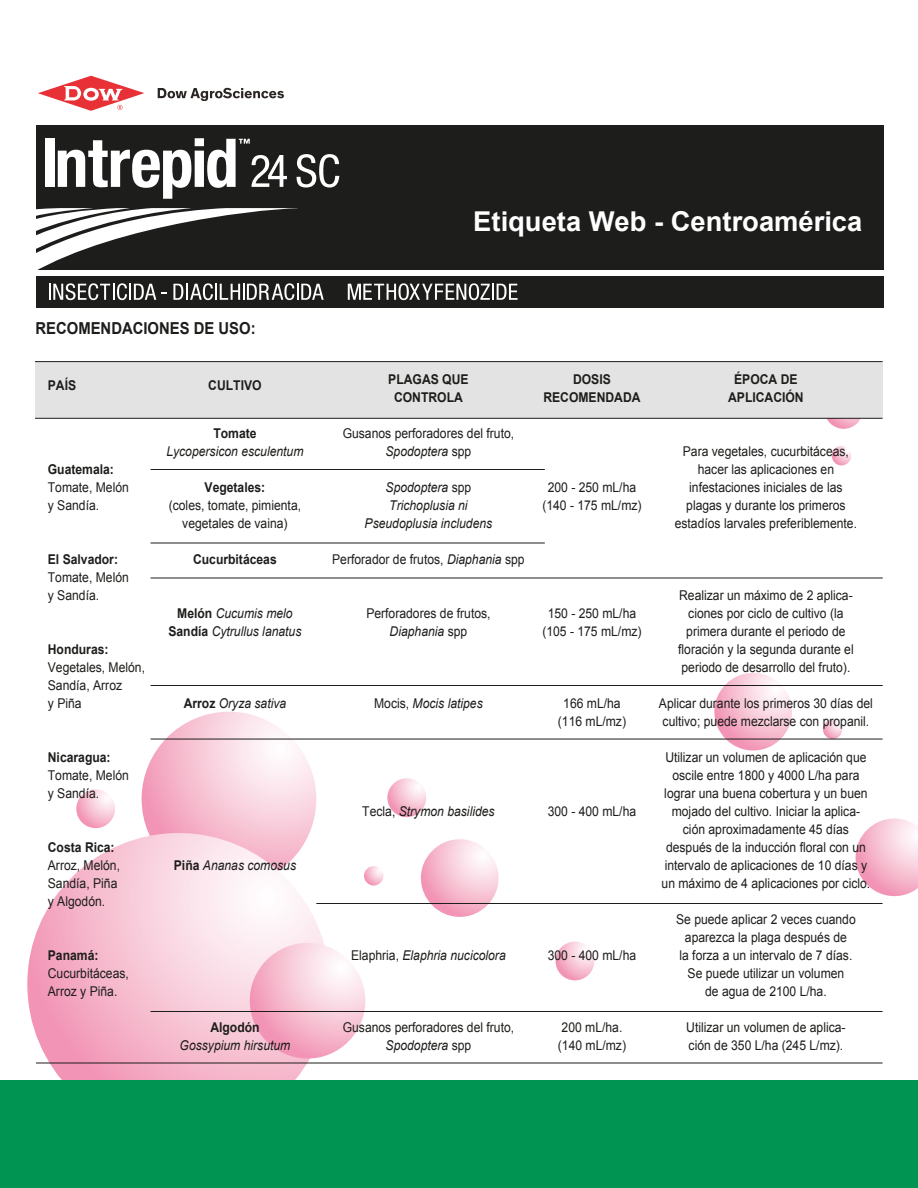
<style>
.page{position:relative;width:918px;height:1188px;background:#fff}
.page>*{position:absolute;margin:0;border:0;box-sizing:border-box;transform-origin:0 0}
.t1{font:700 27.3px "Arial";color:#fff}
.t2{font:700 16.5px "Arial";color:#1d1d1b;scale:.9 1}
.t3{font:13.5px/18px "Arial";color:#1d1d1b;scale:.9 1}
.t4{font:italic 13.5px "Arial";color:#1d1d1b;scale:.9 1}
.t5{font:700 13.5px "Arial";color:#1d1d1b;scale:.9 1}
.s1{font-style:normal}
.s2{font-style:italic}
.s3{font-weight:700;font-style:normal}
</style>
<div class="page">
<svg style="left:142px;top:712px;width:174px;height:174px"></svg>
<svg style="left:27px;top:833px;width:303px;height:302px"></svg>
<svg style="left:250px;top:943px;width:115px;height:116px"></svg>
<svg style="left:421px;top:839px;width:78px;height:78px"></svg>
<svg style="left:714px;top:673px;width:78px;height:78px"></svg>
<svg style="left:856px;top:818px;width:62px;height:78px"></svg>
<svg style="left:387px;top:778px;width:39px;height:39px"></svg>
<svg style="left:556px;top:942px;width:38px;height:38px"></svg>
<svg style="left:76px;top:789px;width:39px;height:39px"></svg>
<svg style="left:824px;top:390px;width:39px;height:39px"></svg>
<svg style="left:832px;top:446px;width:19px;height:19px"></svg>
<svg style="left:823px;top:720px;width:19px;height:19px"></svg>
<svg style="left:364px;top:866px;width:19px;height:20px"></svg>
<div style="left:35px;top:362px;width:848px;height:56px;background:#e3e3e3"></div>
<hr style="left:35px;top:361px;width:848px;height:1px;background:#1d1d1b">
<hr style="left:35px;top:418px;width:848px;height:1px;background:#1d1d1b">
<hr style="left:151px;top:469px;width:394px;height:1px;background:#1d1d1b">
<hr style="left:151px;top:543px;width:394px;height:1px;background:#1d1d1b">
<hr style="left:151px;top:578px;width:732px;height:1px;background:#1d1d1b">
<hr style="left:151px;top:685px;width:732px;height:1px;background:#1d1d1b">
<hr style="left:151px;top:739px;width:732px;height:1px;background:#1d1d1b">
<hr style="left:151px;top:1011px;width:732px;height:1px;background:#1d1d1b">
<hr style="left:316px;top:903px;width:567px;height:1px;background:#1d1d1b">
<hr style="left:36px;top:1063px;width:847px;height:1px;background:#1d1d1b">
<div style="left:0;top:1081px;width:918px;height:107px;background:#009453"></div>
<div style="left:37px;top:125px;width:847px;height:182px;background:#1d1d1b"></div>
<div style="left:36px;top:270px;width:852px;height:6px;background:#fff"></div>
<svg style="left:158px;top:88px;width:126px;height:13px"></svg>
<svg style="left:38px;top:76px;width:106px;height:35px"></svg>
<div style="left:45px;top:139px;width:10px;height:48px;background:#fff"></div>
<svg style="left:58px;top:138px;width:229px;height:61px"></svg>
<svg style="left:297px;top:154px;width:42px;height:34px"></svg>
<svg style="left:36px;top:208px;width:288px;height:92px"></svg>
<svg style="left:348px;top:283px;width:170px;height:17px"></svg>
<p class="t2" style="left:35px;top:318px;width:246px">RECOMENDACIONES DE USO:</p>
<p class="t5" style="left:48px;top:376px;width:33px">PAÍS</p>
<p class="t5" style="left:208px;top:376px;width:61px">CULTIVO</p>
<h1 class="t1" style="left:473px;top:203px;width:391px">Etiqueta Web - Centroamérica</h1>
<p class="t5" style="left:388px;top:370px;width:91px">PLAGAS QUE</p>
<p class="t5" style="left:573px;top:370px;width:44px">DOSIS</p>
<p class="t5" style="left:734px;top:370px;width:72px">ÉPOCA DE</p>
<p class="t5" style="left:394px;top:388px;width:78px">CONTROLA</p>
<p class="t5" style="left:543px;top:388px;width:109px">RECOMENDADA</p>
<p class="t5" style="left:728px;top:388px;width:85px">APLICACIÓN</p>
<p class="t5" style="left:213px;top:424px;width:50px">Tomate</p>
<p class="t3" style="left:343px;top:425px;width:192px">Gusanos perforadores del fruto,</p>
<p class="t4" style="left:166px;top:443px;width:154px">Lycopersicon esculentum</p>
<p class="t4" style="left:386px;top:443px;width:97px">Spodoptera <span class="s1">spp</span></p>
<p class="t3" style="left:683px;top:443px;width:186px">Para vegetales, cucurbitáceas,</p>
<p class="t5" style="left:48px;top:460px;width:75px">Guatemala:</p>
<p class="t3" style="left:698px;top:461px;width:153px">hacer las aplicaciones en</p>
<p class="t3" style="left:48px;top:479px;width:92px">Tomate, Melón</p>
<p class="t5" style="left:205px;top:478px;width:69px">Vegetales:</p>
<p class="t4" style="left:386px;top:479px;width:97px">Spodoptera <span class="s1">spp</span></p>
<p class="t3" style="left:548px;top:479px;width:100px">200 - 250 mL/ha</p>
<p class="t3" style="left:689px;top:479px;width:172px">infestaciones iniciales de las</p>
<p class="t3" style="left:48px;top:497px;width:59px">y Sandía.</p>
<p class="t3" style="left:169px;top:497px;width:149px">(coles, tomate, pimienta,</p>
<p class="t4" style="left:389px;top:497px;width:89px">Trichoplusia ni</p>
<p class="t3" style="left:542px;top:497px;width:112px">(140 - 175 mL/mz)</p>
<p class="t3" style="left:686px;top:497px;width:179px">plagas y durante los primeros</p>
<p class="t3" style="left:182px;top:515px;width:119px">vegetales de vaina)</p>
<p class="t4" style="left:365px;top:515px;width:143px">Pseudoplusia includens</p>
<p class="t3" style="left:675px;top:515px;width:204px">estadíos larvales preferiblemente.</p>
<p class="t5" style="left:48px;top:550px;width:80px">El Salvador:</p>
<p class="t5" style="left:193px;top:550px;width:95px">Cucurbitáceas</p>
<p class="t3" style="left:332px;top:551px;width:215px">Perforador de frutos, <span class="s2">Diaphania</span> spp</p>
<p class="t3" style="left:48px;top:569px;width:92px">Tomate, Melón y Sandía.</p>
<p class="t3" style="left:679px;top:587px;width:194px">Realizar un máximo de 2 aplica-</p>
<p class="t4" style="left:177px;top:605px;width:130px"><span class="s3">Melón</span> Cucumis melo</p>
<p class="t3" style="left:366px;top:605px;width:140px">Perforadores de frutos,</p>
<p class="t3" style="left:548px;top:605px;width:100px">150 - 250 mL/ha</p>
<p class="t3" style="left:688px;top:605px;width:174px">ciones por ciclo de cultivo (la</p>
<p class="t4" style="left:168px;top:623px;width:149px"><span class="s3">Sandía</span> Cytrullus lanatus</p>
<p class="t4" style="left:390px;top:623px;width:88px">Diaphania <span class="s1">spp</span></p>
<p class="t3" style="left:542px;top:623px;width:112px">(105 - 175 mL/mz)</p>
<p class="t3" style="left:686px;top:623px;width:179px">primera durante el periodo de</p>
<p class="t5" style="left:48px;top:640px;width:69px">Honduras:</p>
<p class="t3" style="left:678px;top:641px;width:197px">floración y la segunda durante el</p>
<p class="t3" style="left:48px;top:659px;width:110px">Vegetales, Melón,</p>
<p class="t3" style="left:682px;top:659px;width:189px">periodo de desarrollo del fruto).</p>
<p class="t3" style="left:48px;top:677px;width:84px">Sandía, Arroz y Piña</p>
<p class="t4" style="left:184px;top:695px;width:116px"><span class="s3">Arroz</span> Oryza sativa</p>
<p class="t4" style="left:374px;top:695px;width:122px"><span class="s1">Mocis,</span> Mocis latipes</p>
<p class="t3" style="left:563px;top:695px;width:65px">166 mL/ha</p>
<p class="t3" style="left:659px;top:695px;width:239px">Aplicar durante los primeros 30 días del</p>
<p class="t3" style="left:558px;top:713px;width:77px">(116 mL/mz)</p>
<p class="t3" style="left:663px;top:713px;width:231px">cultivo; puede mezclarse con propanil.</p>
<p class="t5" style="left:48px;top:748px;width:71px">Nicaragua:</p>
<p class="t3" style="left:665px;top:749px;width:225px">Utilizar un volumen de aplicación que</p>
<p class="t3" style="left:48px;top:767px;width:92px">Tomate, Melón</p>
<p class="t3" style="left:672px;top:767px;width:209px">oscile entre 1800 y 4000 L/ha para</p>
<p class="t3" style="left:48px;top:785px;width:59px">y Sandía.</p>
<p class="t3" style="left:664px;top:785px;width:227px">lograr una buena cobertura y un buen</p>
<p class="t4" style="left:362px;top:803px;width:149px"><span class="s1">Tecla,</span> Strymon basilides</p>
<p class="t3" style="left:548px;top:803px;width:100px">300 - 400 mL/ha</p>
<p class="t3" style="left:672px;top:803px;width:211px;text-align:center">mojado del cultivo. Iniciar la aplica&shy;ción aproximadamente 45 días</p>
<p class="t5" style="left:48px;top:838px;width:76px">Costa Rica:</p>
<p class="t3" style="left:666px;top:839px;width:224px">después de la inducción floral con un</p>
<p class="t3" style="left:48px;top:857px;width:82px">Arroz, Melón,</p>
<p class="t4" style="left:174px;top:857px;width:137px"><span class="s3">Piña</span> Ananas comosus</p>
<p class="t3" style="left:665px;top:857px;width:227px">intervalo de aplicaciones de 10 días y</p>
<p class="t3" style="left:48px;top:875px;width:79px">Sandía, Piña</p>
<p class="t3" style="left:662px;top:875px;width:233px">un máximo de 4 aplicaciones por ciclo.</p>
<p class="t3" style="left:48px;top:893px;width:65px">y Algodón.</p>
<p class="t3" style="left:676px;top:911px;width:201px;text-align:center">Se puede aplicar 2 veces cuando aparezca la plaga después de</p>
<p class="t5" style="left:48px;top:946px;width:58px">Panamá:</p>
<p class="t4" style="left:351px;top:947px;width:173px"><span class="s1">Elaphria,</span> Elaphria nucicolora</p>
<p class="t3" style="left:548px;top:947px;width:100px">300 - 400 mL/ha</p>
<p class="t3" style="left:680px;top:947px;width:194px">la forza a un intervalo de 7 días.</p>
<p class="t3" style="left:48px;top:965px;width:92px">Cucurbitáceas,</p>
<p class="t3" style="left:688px;top:965px;width:176px">Se puede utilizar un volumen</p>
<p class="t3" style="left:48px;top:982px;width:79px">Arroz y Piña.</p>
<p class="t3" style="left:705px;top:982px;width:137px">de agua de 2100 L/ha.</p>
<p class="t5" style="left:210px;top:1018px;width:56px">Algodón</p>
<p class="t3" style="left:343px;top:1018px;width:192px">Gusanos perforadores del fruto,</p>
<p class="t3" style="left:562px;top:1018px;width:69px">200 mL/ha.</p>
<p class="t3" style="left:686px;top:1018px;width:179px">Utilizar un volumen de aplica-</p>
<p class="t4" style="left:180px;top:1037px;width:125px">Gossypium hirsutum</p>
<p class="t4" style="left:386px;top:1037px;width:97px">Spodoptera <span class="s1">spp</span></p>
<p class="t3" style="left:558px;top:1036px;width:77px">(140 mL/mz)</p>
<p class="t3" style="left:689px;top:1036px;width:173px">ción de 350 L/ha (245 L/mz).</p>
</div>
